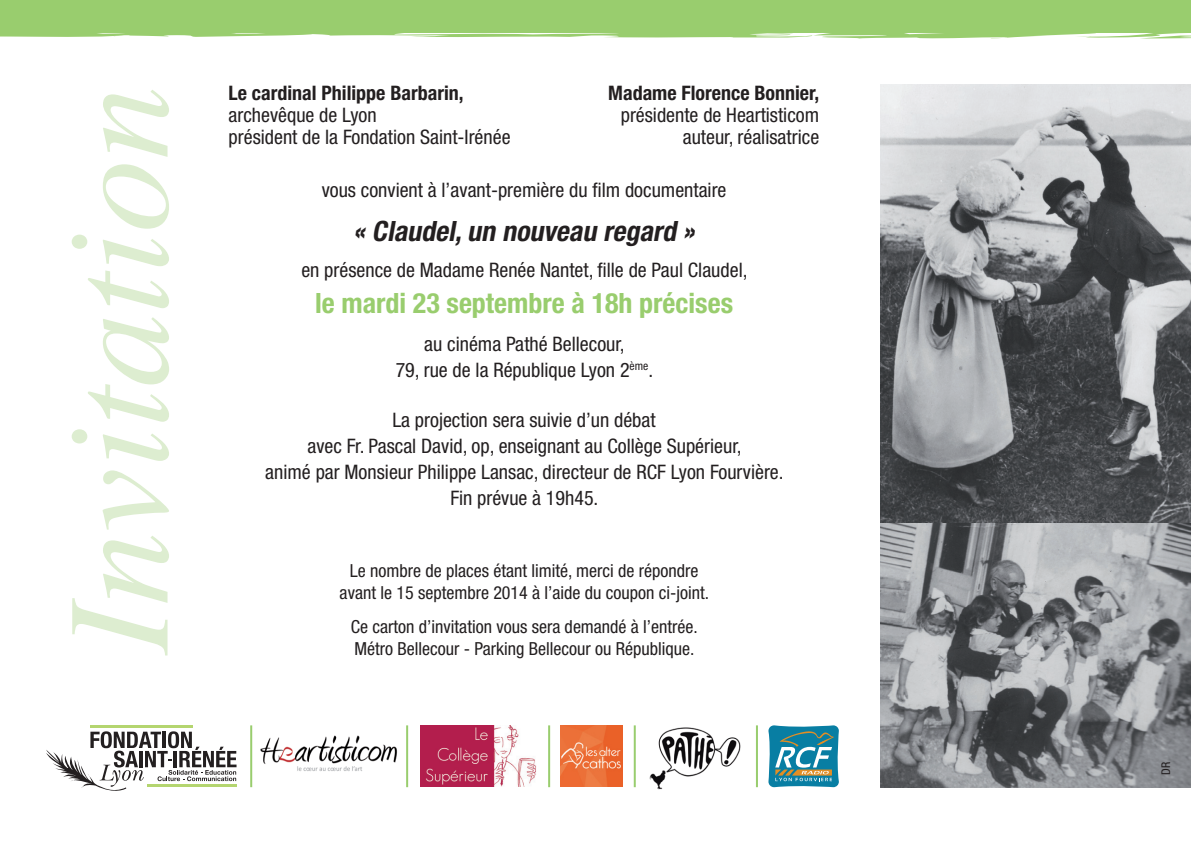
<style>
.page{position:relative;width:1191px;height:842px;background:#fff}
.page>*{position:absolute;margin:0;border:0;box-sizing:border-box;transform-origin:0 0}
.t1{font:italic 146px "Times";color:#ddedd0}
.t2{font:700 condensed 28px "Helvetica Neue";color:#99cd6e}
.t3{font:italic 700 condensed 28px "Helvetica Neue";color:#231f20}
.t4{font:condensed 20px/26px "Helvetica Neue";color:#231f20;text-align:center}
.t5{font:700 condensed 20px "Helvetica Neue";color:#231f20}
.t6{font:condensed 18px "Helvetica Neue";color:#231f20}
.t7{font:condensed 12px "Helvetica Neue";color:#231f20}
</style>
<div class="page">
<svg style="left:0;top:0;width:1191px;height:39px"></svg>
<hr style="left:148px;top:784px;width:89px;height:3px;background:#b4d56f">
<hr style="left:90px;top:725px;width:102px;height:2px;background:#b4d56f">
<svg style="left:46px;top:731px;width:190px;height:60px"></svg>
<img style="left:260px;top:735px;width:137px;height:36px">
<img style="left:880px;top:84px;width:311px;height:439px">
<img style="left:880px;top:523px;width:311px;height:264px">
<img style="left:649px;top:727px;width:92px;height:63px">
<img style="left:561px;top:725px;width:62px;height:62px">
<svg style="left:768px;top:725px;width:71px;height:62px"></svg>
<img style="left:420px;top:725px;width:116px;height:62px">
<hr style="left:406px;top:725px;width:2px;height:62px;background:#99cd6e">
<hr style="left:250px;top:725px;width:2px;height:62px;background:#99cd6e">
<hr style="left:548px;top:725px;width:2px;height:62px;background:#99cd6e">
<hr style="left:634px;top:725px;width:2px;height:62px;background:#99cd6e">
<hr style="left:756px;top:725px;width:2px;height:62px;background:#99cd6e">
<p class="t5" style="left:608px;top:81px;width:212px">Madame Florence Bonnier,</p>
<p class="t4" style="left:621px;top:102px;width:200px">présidente de Heartisticom</p>
<p class="t4" style="left:683px;top:124px;width:138px">auteur, réalisatrice</p>
<p class="t1" style="left:-8px;top:654px;width:569px;rotate:-90deg">Invitation</p>
<p class="t5" style="left:229px;top:81px;width:236px">Le cardinal Philippe Barbarin,</p>
<p class="t4" style="left:229px;top:102px;width:149px">archevêque de Lyon</p>
<p class="t4" style="left:229px;top:124px;width:283px">président de la Fondation Saint-Irénée</p>
<p class="t4" style="left:322px;top:177px;width:406px">vous convient à l’avant-première du film documentaire</p>
<p class="t3" style="left:353px;top:214px;width:349px">« Claudel,un nouveau regard »</p>
<p class="t4" style="left:301px;top:257px;width:448px">en présence de Madame Renée Nantet, fille de Paul Claudel,</p>
<p class="t2" style="left:315px;top:286px;width:419px">le mardi 23 septembre à 18h précises</p>
<p class="t4" style="left:396px;top:331px;width:259px">au cinéma Pathé Bellecour,<br>79, rue de la République Lyon 2<sup>ème</sup>.</p>
<p class="t4" style="left:392px;top:407px;width:265px">La projection sera suivie d’un débat</p>
<p class="t4" style="left:307px;top:433px;width:436px">avec Fr. Pascal David, op, enseignant au Collège Supérieur,</p>
<p class="t4" style="left:265px;top:459px;width:520px">animé par Monsieur Philippe Lansac, directeur de RCF Lyon Fourvière.</p>
<p class="t4" style="left:450px;top:485px;width:149px">Fin prévue à 19h45.</p>
<p class="t6" style="left:350px;top:560px;width:350px">Le nombre de places étant limité, merci de répondre</p>
<p class="t6" style="left:340px;top:582px;width:371px">avant le 15 septembre 2014 à l’aide du coupon ci-joint.</p>
<p class="t6" style="left:351px;top:616px;width:348px">Ce carton d’invitation vous sera demandé à l’entrée.</p>
<p class="t6" style="left:354px;top:638px;width:341px">Métro Bellecour - Parking Bellecour ou République.</p>
<p class="t7" style="left:1159px;top:775px;width:14px;rotate:-90deg">DR</p>
</div>
